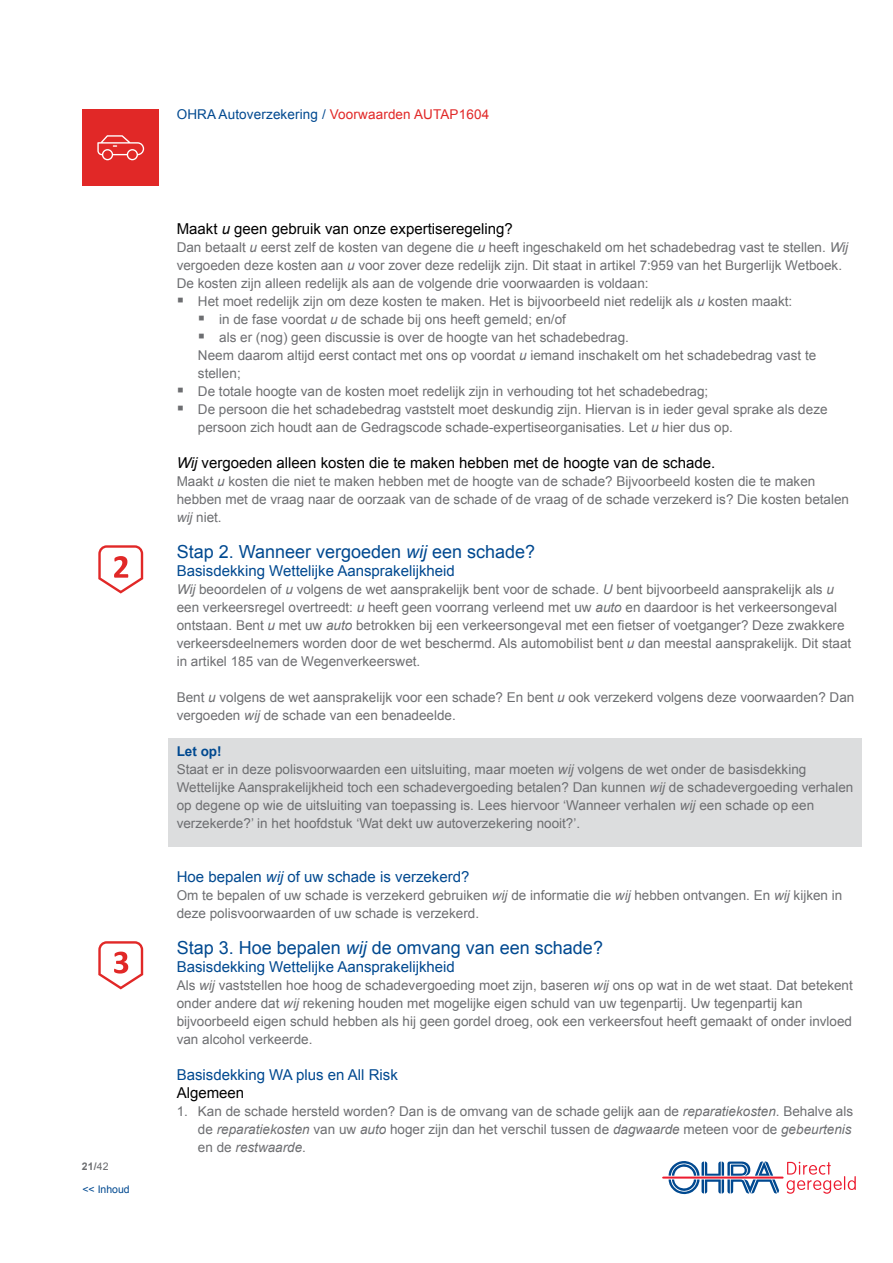
<style>
.page{position:relative;width:893px;height:1263px;background:#fff}
.page>*{position:absolute;margin:0;border:0;box-sizing:border-box;transform-origin:0 0}
.t1{font:18px "Arial";color:#004990}
.t2{font:15px "Arial";color:#004990}
.t3{font:15px "Arial";color:#000}
.t4{font:13.5px/18px "Arial";color:#6d6e71}
.t5{font:13.5px "Arial";letter-spacing:.01em;color:#004990}
.t6{font:10.5px/22.5px "Arial";color:#004990}
.s1{font-weight:700;color:#6d6e71}
.s2{color:#6d6e71}
.s3{color:#e12827}
.s4{font-style:italic}
.s5{font-size:21px}
.s6{font-weight:700;color:#004990}
</style>
<div class="page">
<div style="left:82px;top:110px;width:77px;height:76px;background:#e12827"></div>
<svg style="left:97px;top:135px;width:47px;height:25px"></svg>
<div style="left:168px;top:738px;width:694px;height:108px;background:#dcddde"></div>
<svg style="left:98px;top:545px;width:45px;height:48px"></svg>
<svg style="left:98px;top:941px;width:45px;height:48px"></svg>
<hr style="left:662px;top:1176px;width:121px;height:2px;background:#ed1b2f">
<svg style="left:669px;top:1161px;width:110px;height:33px"></svg>
<svg style="left:787px;top:1162px;width:69px;height:32px"></svg>
<p class="t6" style="left:82px;top:1155px;width:49px"><span class="s1">21/</span><span class="s2">42<br></span>&lt;&lt; Inhoud</p>
<p class="t5" style="left:177px;top:106px;width:314px">OHRA Autoverzekering / <span class="s3">Voorwaarden AUTAP1604</span></p>
<p class="t3" style="left:177px;top:219px;width:337px">Maakt <span class="s4">u</span> geen gebruik van onze expertiseregeling?</p>
<p class="t4" style="left:177px;top:238px;width:673px">Dan betaalt <span class="s4">u</span> eerst zelf de kosten van degene die <span class="s4">u</span> heeft ingeschakeld om het schadebedrag vast te stellen. <span class="s4">Wij </span>vergoeden deze kosten aan <span class="s4">u</span> voor zover deze redelijk zijn. Dit staat in artikel 7:959 van het Burgerlijk Wetboek.<br>De kosten zijn alleen redelijk als aan de volgende drie voorwaarden is voldaan:</p>
<p class="t4" style="left:177px;top:292px;width:617px"><span class="s5">▪</span> Het moet redelijk zijn om deze kosten te maken. Het is bijvoorbeeld niet redelijk als <span class="s4">u</span> kosten maakt:</p>
<p class="t4" style="left:198px;top:310px;width:369px"><span class="s5">▪</span> in de fase voordat <span class="s4">u</span> de schade bij ons heeft gemeld; en/of</p>
<p class="t4" style="left:198px;top:328px;width:620px"><span class="s5">▪</span> als er (nog) geen discussie is over de hoogte van het schadebedrag.<br>Neem daarom altijd eerst contact met ons op voordat <span class="s4">u</span> iemand inschakelt om het schadebedrag vast te stellen;</p>
<p class="t4" style="left:177px;top:382px;width:533px"><span class="s5">▪</span> De totale hoogte van de kosten moet redelijk zijn in verhouding tot het schadebedrag;</p>
<p class="t4" style="left:198px;top:400px;width:631px;text-indent:-21px"><span class="s5">▪</span> De persoon die het schadebedrag vaststelt moet deskundig zijn. Hiervan is in ieder geval sprake als deze persoon zich houdt aan de Gedragscode schade-expertiseorganisaties. Let <span class="s4">u</span> hier dus op.</p>
<p class="t3" style="left:177px;top:453px;width:540px"><span class="s4">Wij</span> vergoeden alleen kosten die te maken hebben met de hoogte van de schade.</p>
<p class="t4" style="left:177px;top:472px;width:674px">Maakt <span class="s4">u</span> kosten die niet te maken hebben met de hoogte van de schade? Bijvoorbeeld kosten die te maken hebben met de vraag naar de oorzaak van de schade of de vraag of de schade verzekerd is? Die kosten betalen <span class="s4">wij</span> niet.</p>
<h1 class="t1" style="left:177px;top:540px;width:360px">Stap 2. Wanneer vergoeden <span class="s4">wij</span> een schade?</h1>
<p class="t2" style="left:177px;top:561px;width:280px">Basisdekking Wettelijke Aansprakelijkheid</p>
<p class="t4" style="left:177px;top:580px;width:676px"><span class="s4">Wij</span> beoordelen of <span class="s4">u</span> volgens de wet aansprakelijk bent voor de schade. <span class="s4">U</span> bent bijvoorbeeld aansprakelijk als <span class="s4">u </span>een verkeersregel overtreedt: <span class="s4">u</span> heeft geen voorrang verleend met uw <span class="s4">auto</span> en daardoor is het verkeersongeval ontstaan. Bent <span class="s4">u</span> met uw <span class="s4">auto</span> betrokken bij een verkeersongeval met een fietser of voetganger? Deze zwakkere verkeersdeelnemers worden door de wet beschermd. Als automobilist bent <span class="s4">u</span> dan meestal aansprakelijk. Dit staat in artikel 185 van de Wegenverkeerswet.</p>
<p class="t4" style="left:177px;top:688px;width:679px">Bent <span class="s4">u</span> volgens de wet aansprakelijk voor een schade? En bent <span class="s4">u</span> ook verzekerd volgens deze voorwaarden? Dan vergoeden <span class="s4">wij</span> de schade van een benadeelde.</p>
<p class="t4" style="left:177px;top:742px;width:678px"><span class="s6">Let op!<br></span>Staat er in deze polisvoorwaarden een uitsluiting, maar moeten <span class="s4">wij</span> volgens de wet onder de basisdekking Wettelijke Aansprakelijkheid toch een schadevergoeding betalen? Dan kunnen <span class="s4">wij</span> de schadevergoeding verhalen op degene op wie de uitsluiting van toepassing is. Lees hiervoor ‘Wanneer verhalen <span class="s4">wij</span> een schade op een verzekerde?’ in het hoofdstuk ‘Wat dekt uw autoverzekering nooit?’.</p>
<p class="t2" style="left:177px;top:867px;width:294px">Hoe bepalen <span class="s4">wij</span> of uw schade is verzekerd?</p>
<p class="t4" style="left:177px;top:886px;width:667px">Om te bepalen of uw schade is verzekerd gebruiken <span class="s4">wij</span> de informatie die <span class="s4">wij</span> hebben ontvangen. En <span class="s4">wij</span> kijken in deze polisvoorwaarden of uw schade is verzekerd.</p>
<h1 class="t1" style="left:177px;top:936px;width:428px">Stap 3. Hoe bepalen <span class="s4">wij</span> de omvang van een schade?</h1>
<p class="t2" style="left:177px;top:957px;width:280px">Basisdekking Wettelijke Aansprakelijkheid</p>
<p class="t4" style="left:177px;top:976px;width:678px">Als <span class="s4">wij</span> vaststellen hoe hoog de schadevergoeding moet zijn, baseren <span class="s4">wij</span> ons op wat in de wet staat. Dat betekent onder andere dat <span class="s4">wij</span> rekening houden met mogelijke eigen schuld van uw tegenpartij. Uw tegenpartij kan bijvoorbeeld eigen schuld hebben als hij geen gordel droeg, ook een verkeersfout heeft gemaakt of onder invloed van alcohol verkeerde.</p>
<p class="t2" style="left:177px;top:1065px;width:223px">Basisdekking WA plus en All Risk</p>
<p class="t3" style="left:177px;top:1083px;width:69px">Algemeen</p>
<p class="t4" style="left:198px;top:1102px;width:657px;text-align:justify;text-indent:-21px">1. Kan de schade hersteld worden? Dan is de omvang van de schade gelijk aan de <span class="s4">reparatiekosten</span>. Behalve als de <span class="s4">reparatiekosten</span> van uw <span class="s4">auto</span> hoger zijn dan het verschil tussen de <span class="s4">dagwaarde</span> meteen voor de <span class="s4">gebeurtenis </span>en de <span class="s4">restwaarde</span>.</p>
</div>
